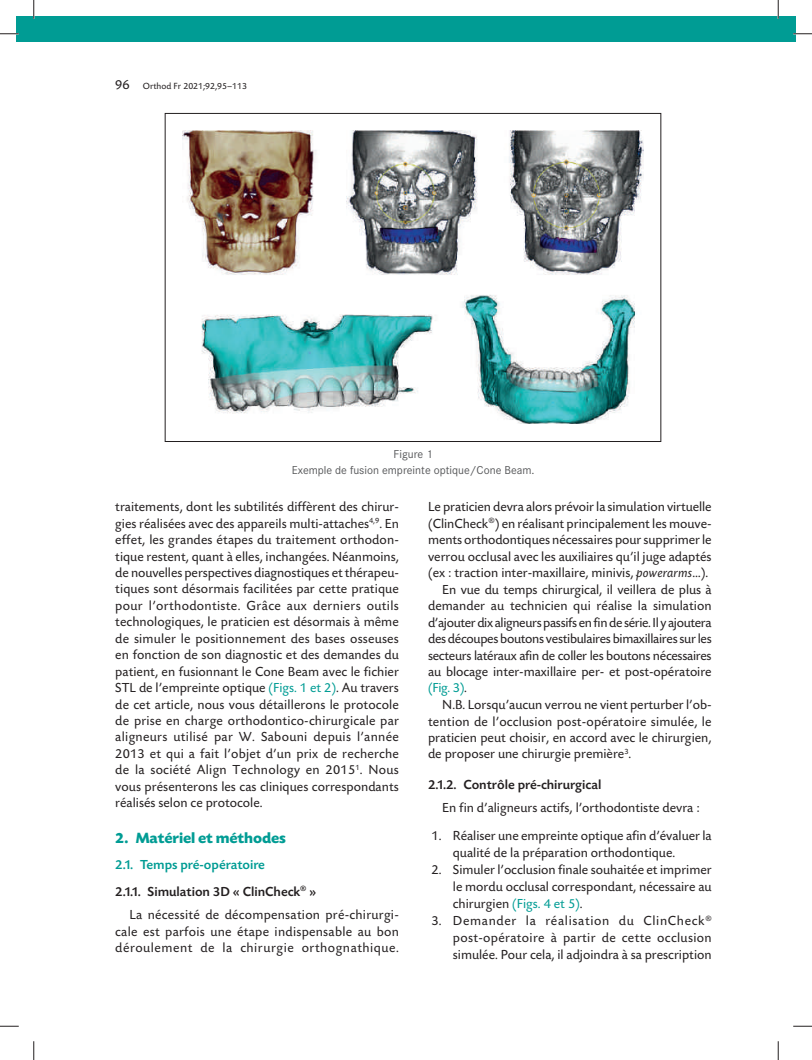
<style>
.page{position:relative;width:812px;height:1060px;background:#fff}
.page>*{position:absolute;margin:0;border:0;box-sizing:border-box;transform-origin:0 0}
.t1{font:700 15.62px "Today SB";letter-spacing:-.01em;color:#009c94}
.t2{font:13.75px/16.5px "Today SB";color:#231f20;text-align:justify}
.t3{font:13.75px "Today SB";letter-spacing:-.02em;color:#231f20}
.t4{font:500 13.75px/26.2px "Today SB";color:#231f20}
.t5{font:13.75px "Today SB";letter-spacing:-.025em;color:#231f20}
.t6{font:13.75px "Today SB";color:#009c94}
.t7{font:11.88px/15.5px "Corporate S";color:#57585a;text-align:center}
.t8{font:9.38px "Today SB";color:#231f20}
.s1{font-size:13.75px}
.s2{color:#009c94}
.s3{font-style:italic}
.s4{color:#231f20}
</style>
<div class="page">
<div style="left:16px;top:16px;width:780px;height:25px;background:#009c94"></div>
<img style="left:182px;top:131px;width:461px;height:293px">
<div style="left:165px;top:113px;width:496px;height:329px;border:1px solid #231f20"></div>
<svg style="left:0;top:33px;width:19px;height:2px"></svg>
<svg style="left:793px;top:33px;width:19px;height:2px"></svg>
<svg style="left:0;top:1025px;width:19px;height:2px"></svg>
<svg style="left:793px;top:1025px;width:19px;height:2px"></svg>
<svg style="left:33px;top:0;width:2px;height:19px"></svg>
<svg style="left:33px;top:1041px;width:2px;height:19px"></svg>
<svg style="left:777px;top:0;width:2px;height:19px"></svg>
<svg style="left:777px;top:1041px;width:2px;height:19px"></svg>
<p class="t8" style="left:115px;top:83px;width:133px"><span class="s1">96</span> Orthod Fr 2021;92,95–113</p>
<p class="t7" style="left:292px;top:447px;width:244px">Figure 1<br>Exemple de fusion empreinte optique/Cone Beam.</p>
<p class="t2" style="left:115px;top:500px;width:285px">traitements, dont les subtilités diffèrent des chirur&shy;gies réalisées avec des appareils multi-attaches<sup>4,9</sup>. En effet, les grandes étapes du traitement orthodon&shy;tique restent, quant à elles, inchangées. Néanmoins, de nouvelles perspectives diagnostiques et thérapeu&shy;tiques sont désormais facilitées par cette pratique pour l’orthodontiste. Grâce aux derniers outils technologiques, le praticien est désormais à même de simuler le positionnement des bases osseuses en fonction de son diagnostic et des demandes du patient, en fusionnant le Cone Beam avec le fichier STL de l’empreinte optique <span class="s2">(Figs. 1 et 2)</span>. Au travers de cet article, nous vous détaillerons le protocole de prise en charge orthodontico-chirurgicale par aligneurs utilisé par W. Sabouni depuis l’année 2013 et qui a fait l’objet d’un prix de recherche de la société Align Technology en 2015<sup>1</sup>. Nous vous présenterons les cas cliniques correspondants réalisés selon ce protocole.</p>
<p class="t1" style="left:115px;top:832px;width:172px">2. Matériel et méthodes</p>
<p class="t4" style="left:115px;top:853px;width:202px"><span class="s2">2.1. Temps pré-opératoire<br></span>2.1.1. Simulation 3D « ClinCheck<sup>®</sup> »</p>
<p class="t2" style="left:115px;top:908px;width:285px;text-indent:14px">La nécessité de décompensation pré-chirurgi&shy;cale est parfois une étape indispensable au bon déroulement de la chirurgie orthognathique.</p>
<p class="t2" style="left:428px;top:500px;width:285px">Le praticien devra alors prévoir la simulation virtuelle</p>
<p class="t2" style="left:428px;top:516px;width:285px">(ClinCheck<sup>®</sup>) en réalisant principalement les mouve-</p>
<p class="t2" style="left:428px;top:533px;width:285px">ments orthodontiques nécessaires pour supprimer le</p>
<p class="t2" style="left:428px;top:549px;width:285px">verrou occlusal avec les auxiliaires qu’il juge adaptés</p>
<p class="t2" style="left:428px;top:566px;width:281px">(ex : traction inter-maxillaire, minivis, <span class="s3">powerarms</span>…).</p>
<p class="t2" style="left:442px;top:582px;width:271px">En vue du temps chirurgical, il veillera de plus à</p>
<p class="t2" style="left:428px;top:599px;width:285px">demander au technicien qui réalise la simulation</p>
<p class="t5" style="left:428px;top:617px;width:285px">d’ajouter dix aligneurs passifs en fin de série. Il y ajoutera</p>
<p class="t3" style="left:428px;top:633px;width:285px">des découpes boutons vestibulaires bimaxillaires sur les</p>
<p class="t3" style="left:428px;top:650px;width:285px">secteurs latéraux afin de coller les boutons nécessaires</p>
<p class="t2" style="left:428px;top:665px;width:285px">au blocage inter-maxillaire per- et post-opératoire</p>
<p class="t6" style="left:428px;top:683px;width:40px">(Fig. 3)<span class="s4">.</span></p>
<p class="t2" style="left:442px;top:698px;width:271px">N.B. Lorsqu’aucun verrou ne vient perturber l’ob-</p>
<p class="t2" style="left:428px;top:714px;width:285px">tention de l’occlusion post-opératoire simulée, le</p>
<p class="t2" style="left:428px;top:731px;width:285px">praticien peut choisir, en accord avec le chirurgien,</p>
<p class="t2" style="left:428px;top:747px;width:205px">de proposer une chirurgie première<sup>3</sup>.</p>
<p class="t4" style="left:428px;top:772px;width:175px">2.1.2. Contrôle pré-chirurgical</p>
<p class="t2" style="left:442px;top:801px;width:259px">En fin d’aligneurs actifs, l’orthodontiste devra :</p>
<p class="t2" style="left:453px;top:829px;width:260px;line-height:16.9px;text-indent:-21px">1. Réaliser une empreinte optique afin d’évaluer la qualité de la préparation orthodontique.</p>
<p class="t2" style="left:453px;top:863px;width:260px;line-height:16.9px;text-indent:-21px">2. Simuler l’occlusion finale souhaitée et imprimer le mordu occlusal correspondant, nécessaire au chirurgien <span class="s2">(Figs. 4 et 5)</span>.</p>
<p class="t2" style="left:453px;top:914px;width:260px;line-height:16.9px;text-indent:-21px">3. Demander la réalisation du ClinCheck<sup>® </sup>post-opératoire à partir de cette occlusion simulée. Pour cela, il adjoindra à sa prescription</p>
</div>
